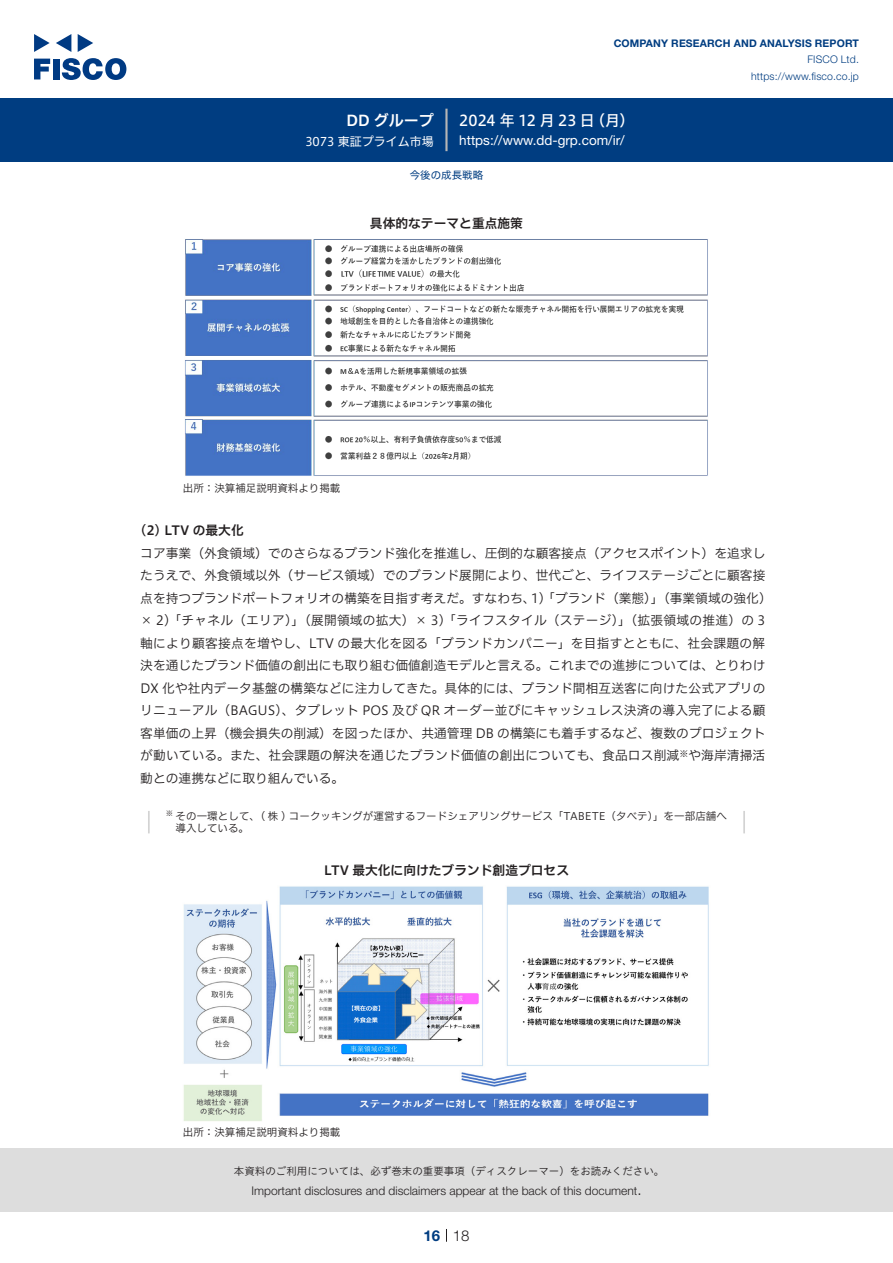
<style>
.page{position:relative;width:893px;height:1263px;background:#fff}
.page>*{position:absolute;margin:0;border:0;box-sizing:border-box;transform-origin:0 0}
.t1{font:15px "Hiragino UD Sans F Std N W5";letter-spacing:.005em;color:#fff}
.t2{font:15px "Hiragino UD Sans F Std N W6";color:#fff}
.t3{font:300 15px "Helvetica Neue LT Std";color:#231f20}
.t4{font:700 15px "Helvetica Neue LT Std";color:#003d81}
.t5{font:13.5px "Helvetica Neue LT Std";color:#fff}
.本文3mm{font:12.75px/22.5px "Hiragino UD Sans F Std N W3";color:#231f20}
.本文3mm-2{font:12.75px "Hiragino UD Sans F Std N W3";letter-spacing:.02em;color:#231f20}
.チャートタイトル{font:12.75px "Hiragino UD Sans F Std N W6";color:#231f20}
.小タイトル3mm{font:12.75px "Hiragino UD Sans F Std N W6";color:#231f20}
.t6{font:300 12px "Helvetica Neue LT Std";color:#231f20}
.t7{font:12px "Hiragino UD Sans F Std N W4";color:#fff}
.表組み基本スタイル{font:10.5px "Hiragino UD Sans F Std N W3";letter-spacing:.005em;color:#231f20}
.t8{font:10.5px "Hiragino UD Sans Std W3";color:#231f20}
.t9{font:700 10.5px "Helvetica Neue LT Std";letter-spacing:.015em;color:#003d81}
.t10{font:300 10.5px/16.5px "Helvetica Neue LT Std";letter-spacing:.015em;color:#003d81;text-align:right}
.ヘッダー{font:10.5px "Hiragino UD Sans F Std N W4";color:#003d81}
.本文3mm-3{font:8.85px "Hiragino UD Sans F Std N W3";color:#231f20}
.t11{font:7.35px "Hiragino UD Sans F Std N W3";color:#231f20}
.t12{font:6px "BIZUDP Gothic";color:#fff}
</style>
<div class="page">
<div style="left:0;top:1148px;width:893px;height:64px;background:#ddd"></div>
<svg style="left:34px;top:59px;width:16px;height:20px"></svg>
<div style="left:53px;top:59px;width:6px;height:20px;background:#003a83"></div>
<svg style="left:62px;top:58px;width:64px;height:22px"></svg>
<svg style="left:34px;top:34px;width:16px;height:18px"></svg>
<svg style="left:78px;top:34px;width:15px;height:18px"></svg>
<svg style="left:56px;top:34px;width:15px;height:18px"></svg>
<div style="left:0;top:98px;width:893px;height:64px;background:#003d81"></div>
<hr style="left:445px;top:109px;width:3px;height:42px;background:#b5b5b6">
<svg style="left:446px;top:1229px;width:1px;height:13px"></svg>
<svg style="left:185px;top:239px;width:523px;height:237px"></svg>
<hr style="left:148px;top:811px;width:2px;height:22px;background:#d3d3d3">
<hr style="left:743px;top:811px;width:2px;height:22px;background:#d3d3d3">
<img style="left:183px;top:886px;width:526px;height:235px">
<p class="t2" style="left:346px;top:109px;width:89px">DD グループ</p>
<p class="t7" style="left:305px;top:132px;width:130px">3073 東証プライム市場</p>
<p class="t9" style="left:614px;top:37px;width:247px">COMPANY RESEARCH AND ANALYSIS REPORT</p>
<p class="t10" style="left:751px;top:51px;width:109px">FISCO Ltd. https://www.fisco.co j p.</p>
<p class="t1" style="left:590px;top:109px;width:46px">（月(</p>
<p class="t1" style="left:459px;top:109px;width:137px">2024 年 12 月23 日</p>
<p class="t12" style="left:554px;top:125px;width:61px">コーポレートトピックス</p>
<p class="t12" style="left:485px;top:125px;width:26px">連結業績</p>
<p class="t5" style="left:459px;top:132px;width:167px">https://www.dd-grp.com /i r/</p>
<p class="ヘッダー" style="left:410px;top:167px;width:75px">今後の成長戦略</p>
<p class="チャートタイトル" style="left:370px;top:214px;width:155px">具体的なテーマと重点施策</p>
<p class="表組み基本スタイル" style="left:183px;top:480px;width:159px">出所：決算補足説明資料より掲載</p>
<p class="小タイトル3mm" style="left:140px;top:520px;width:105px">2( ) LTV の最大化</p>
<p class="本文3mm" style="left:140px;top:541px;width:627px">コア事業（外食領域）でのさらなるブランド強化を推進し、圧倒的な顧客接点（アクセスポイント）を追求したうえで、外食領域以外（サービス領域）でのブランド展開により、世代ごと、ライフステージごとに顧客接</p>
<p class="本文3mm" style="left:531px;top:586px;width:242px">1) 「ブランド（業態）」（事業領域の強化(</p>
<p class="本文3mm" style="left:140px;top:586px;width:397px">点を持つブランドポートフォリオの構築を目指す考えだ。すなわち、</p>
<p class="本文3mm-2" style="left:140px;top:611px;width:626px">× 2) 「チャネル（エリア）」（展開領域の拡大）× 3) 「ライフスタイル（ステージ）」（拡張領域の推進）の 3</p>
<p class="本文3mm-2" style="left:140px;top:633px;width:626px">軸により顧客接点を増やし、LTV の最大化を図る「ブランドカンパニー」を目指すとともに、社会課題の解</p>
<p class="本文3mm" style="left:140px;top:653px;width:627px">決を通じたブランド価値の創出にも取り組む価値創造モデルと言える。これまでの進捗については、とりわけ</p>
<p class="本文3mm" style="left:140px;top:676px;width:627px">DX 化や社内データ基盤の構築などに注力してきた。具体的には、ブランド間相互送客に向けた公式アプリの</p>
<p class="本文3mm" style="left:140px;top:698px;width:627px">リニューアル（BAGUS）、タブレット POS 及び QR オーダー並びにキャッシュレス決済の導入完了による顧</p>
<p class="本文3mm" style="left:140px;top:721px;width:627px">客単価の上昇（機会損失の削減）を図ったほか、共通管理 DB の構築にも着手するなど、複数のプロジェクト</p>
<p class="本文3mm" style="left:688px;top:743px;width:78px">や海岸清掃活</p>
<p class="本文3mm" style="left:140px;top:743px;width:540px">が動いている。また、社会課題の解決を通じたブランド価値の創出についても、食品ロス削減動との連携などに取り組んでいる。</p>
<p class="表組み基本スタイル" style="left:176px;top:808px;width:553px">その一環として、( 株 ) コークッキングが運営するフードシェアリングサービス「TABETE（タベテ）」を一部店舗へ</p>
<p class="本文3mm-3" style="left:679px;top:747px;width:10px">※</p>
<p class="t11" style="left:166px;top:808px;width:9px">※</p>
<p class="表組み基本スタイル" style="left:176px;top:820px;width:75px">導入している。</p>
<p class="チャートタイトル" style="left:324px;top:861px;width:247px">LTV 最大化に向けたブランド創造プロセス</p>
<p class="表組み基本スタイル" style="left:183px;top:1124px;width:159px">出所：決算補足説明資料より掲載</p>
<p class="t8" style="left:234px;top:1163px;width:432px">本資料のご利用については、必ず巻末の重要事項（ディスクレーマー）をお読みください。</p>
<p class="t3" style="left:637px;top:1180px;width:6px">.</p>
<p class="t6" style="left:251px;top:1183px;width:387px">Important disclosures and disclaimers appear at the back of this document</p>
<p class="t4" style="left:423px;top:1226px;width:18px">16</p>
<p class="t3" style="left:453px;top:1226px;width:18px">18</p>
</div>
